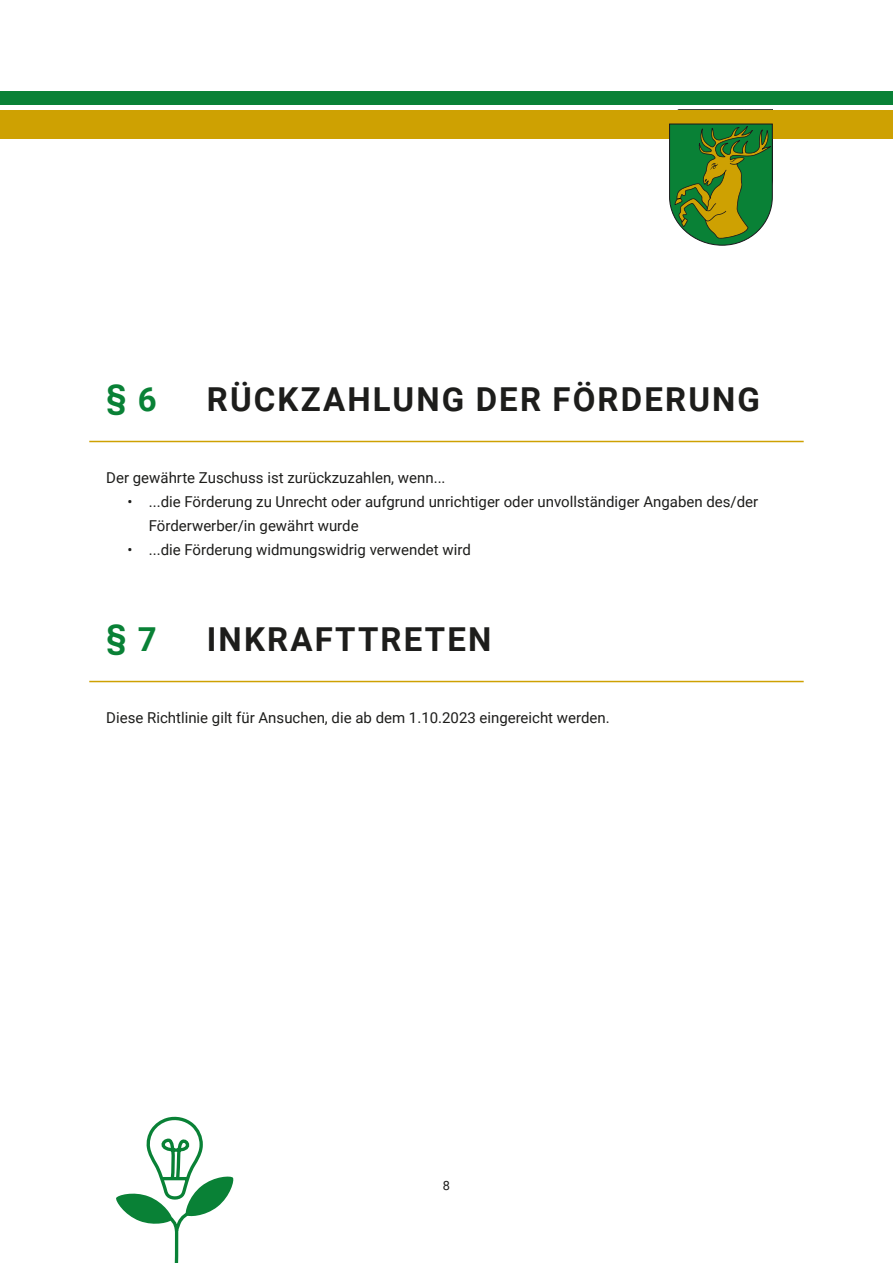
<style>
.page{position:relative;width:893px;height:1263px;background:#fff}
.page>*{position:absolute;margin:0;border:0;box-sizing:border-box;transform-origin:0 0}
.Headline{font:700 33px "Roboto";letter-spacing:.065em;color:#1d1d1b}
.Headline-2{font:700 33px "Roboto";color:#098136}
.Fließtext{font:15px/24px "Roboto";color:#1d1d1b}
.t1{font:12.75px "Roboto";color:#1d1d1b}
</style>
<div class="page">
<div style="left:0;top:110px;width:893px;height:28px;background:#cea102"></div>
<div style="left:0;top:91px;width:893px;height:14px;background:#098136"></div>
<svg style="left:669px;top:123px;width:104px;height:123px;background:#518a38"></svg>
<svg style="left:116px;top:1116px;width:118px;height:147px"></svg>
<hr style="left:89px;top:441px;width:715px;height:1px;background:#cea102">
<hr style="left:89px;top:681px;width:715px;height:1px;background:#cea102">
<p class="Headline-2" style="left:106px;top:375px;width:52px">§ 6</p>
<p class="Headline" style="left:207px;top:376px;width:555px">RÜCKZAHLUNG DER FÖRDERUNG</p>
<p class="Fließtext" style="left:106px;top:465px;width:341px">Der gewährte Zuschuss ist zurückzuzahlen, wenn...</p>
<p class="Fließtext" style="left:149px;top:489px;width:611px;text-indent:-21px">• ...die Förderung zu Unrecht oder aufgrund unrichtiger oder unvollständiger Angaben des/der<br>Förderwerber/in gewährt wurde</p>
<p class="Fließtext" style="left:128px;top:537px;width:345px">• ...die Förderung widmungswidrig verwendet wird</p>
<p class="Headline-2" style="left:106px;top:615px;width:52px">§ 7</p>
<p class="Headline" style="left:207px;top:616px;width:286px">INKRAFTTRETEN</p>
<p class="Fließtext" style="left:106px;top:705px;width:505px">Diese Richtlinie gilt für Ansuchen, die ab dem 1.10.2023 eingereicht werden.</p>
<p class="t1" style="left:443px;top:1176px;width:9px">8</p>
</div>
